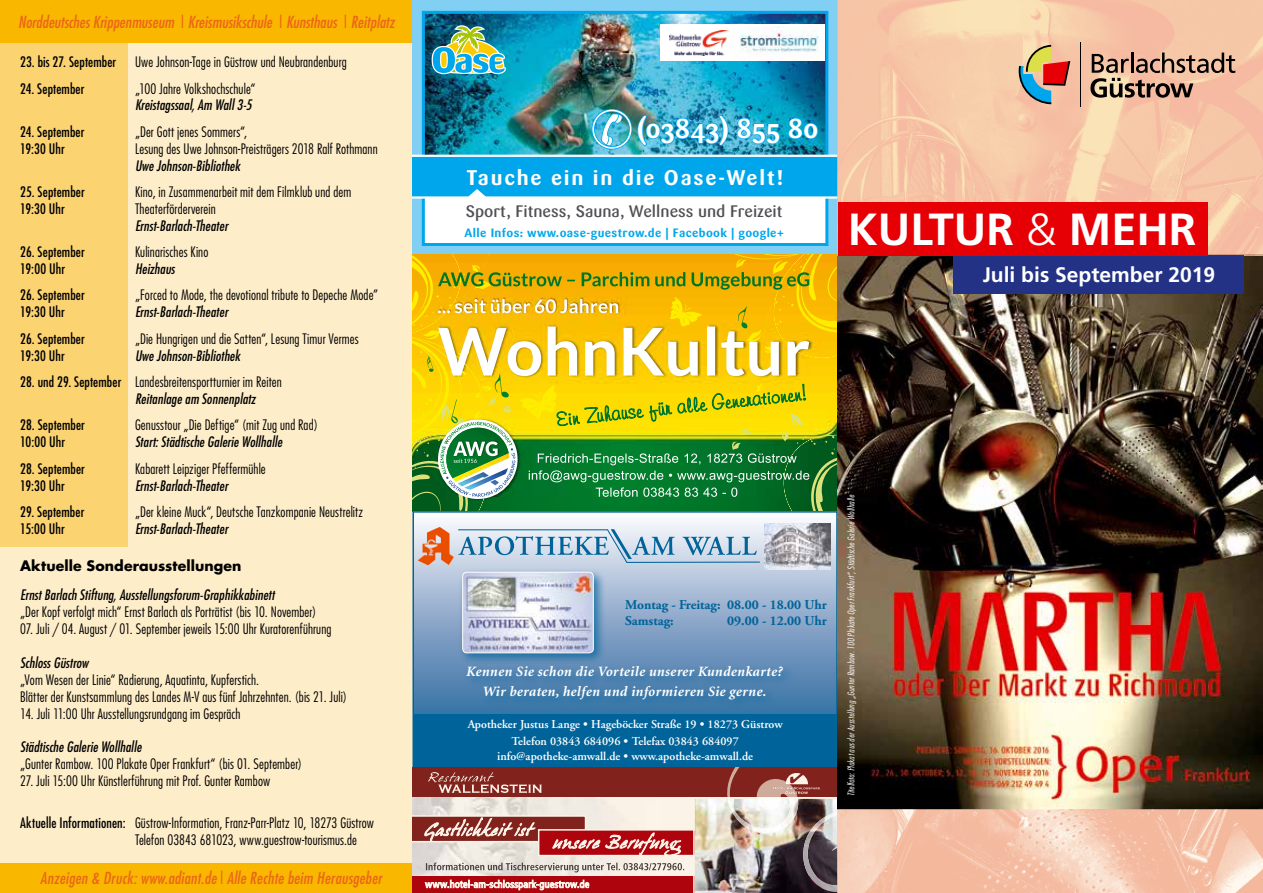
<style>
.page{position:relative;width:1263px;height:893px;background:#feedc9}
.page>*{position:absolute;margin:0;border:0;box-sizing:border-box;transform-origin:0 0}
.t1{font:700 45px "Frutiger";color:#fff}
.t2{font:700 27px "Sari Pro";color:#fff}
.t3{font:700 21px "Sari Pro";letter-spacing:.085em;color:#fff}
.t4{font:700 21px "Frutiger";color:#fff}
.t5{font:500 16.5px "Sari Pro";color:#504f53}
.t6{font:italic condensed 16.2px "Futura";letter-spacing:.005em;color:#ec6519}
.t7{font:italic 700 14.25px/19.5px "Minion";letter-spacing:.02em;color:#fff;text-align:center}
.t8{font:300 condensed 14.1px/17px "Futura";letter-spacing:.01em;color:#000}
.t9{font:italic condensed 14.1px "Futura";letter-spacing:.01em;color:#000}
.t10{font:condensed 14.1px "Futura";letter-spacing:.01em;color:#000}
.t11{font:700 14.1px "Futura";letter-spacing:.005em;color:#000}
.t12{font:700 13.5px/16.2px "Adobe Garamond Pro";color:#00649a}
.t13{font:600 12px/16.5px "Adobe Garamond";color:#fff;text-align:center}
.t14{font:700 12px "Sari Pro";letter-spacing:.03em;color:#00a6eb}
.t15{font:italic 300 condensed 9px "Futura";color:#fff}
.s1{font-style:normal}
.s2{font-weight:400}
.s3{font-weight:400;font-style:italic}
.s4{font-weight:300}
</style>
<div class="page">
<div style="left:0;top:0;width:128px;height:547px;background:#fcd371"></div>
<div style="left:0;top:0;width:412px;height:43px;background:#f9b700"></div>
<div style="left:0;top:863px;width:412px;height:30px;background:#f9b700"></div>
<div style="left:412px;top:0;width:426px;height:256px;background:#81d0f4"></div>
<img style="left:426px;top:15px;width:398px;height:140px">
<div style="left:423px;top:194px;width:404px;height:50px;background:#fff"></div>
<div style="left:422px;top:11px;width:406px;height:235px;border:3px solid #00a6eb"></div>
<div style="left:412px;top:156px;width:426px;height:42px;background:#00a6eb"></div>
<hr style="left:412px;top:196px;width:426px;height:3px;background:#fff">
<hr style="left:412px;top:155px;width:426px;height:2px;background:#fff">
<svg style="left:432px;top:25px;width:74px;height:49px;background:#69ac9b"></svg>
<svg style="left:736px;top:88px;width:45px;height:57px;background:#12a7cf"></svg>
<svg style="left:787px;top:117px;width:32px;height:23px"></svg>
<svg style="left:467px;top:189px;width:20px;height:8px"></svg>
<div style="left:660px;top:24px;width:165px;height:37px;background:#fff"></div>
<img style="left:739px;top:26px;width:80px;height:26px">
<img style="left:669px;top:30px;width:60px;height:25px">
<svg style="left:412px;top:255px;width:426px;height:256px;background:#b5b428"></svg>
<svg style="left:415px;top:514px;width:420px;height:201px;background:#9ab2ce"></svg>
<div style="left:413px;top:715px;width:424px;height:52px;background:#00649a"></div>
<div style="left:412px;top:511px;width:426px;height:257px;border:2px solid #00649a"></div>
<div style="left:464px;top:663px;width:331px;height:48px;background:#00649a;opacity:.75"></div>
<div style="left:458px;top:568px;width:148px;height:98px;background:#00649a;opacity:.75"></div>
<img style="left:463px;top:572px;width:130px;height:81px">
<div style="left:462px;top:572px;width:132px;height:81px;border:1px solid #fff;border-radius:4px"></div>
<svg style="left:457px;top:529px;width:304px;height:34px;background:#b0c9dd"></svg>
<img style="left:765px;top:524px;width:65px;height:45px">
<img style="left:422px;top:527px;width:17px;height:28px">
<div style="left:412px;top:767px;width:426px;height:126px;background:#fbf3e7"></div>
<img style="left:412px;top:797px;width:248px;height:80px">
<div style="left:412px;top:877px;width:426px;height:16px;background:#ad040d"></div>
<svg style="left:425px;top:880px;width:164px;height:10px"></svg>
<svg style="left:426px;top:862px;width:258px;height:10px"></svg>
<div style="left:539px;top:830px;width:157px;height:25px;background:#ad040d"></div>
<svg style="left:412px;top:815px;width:269px;height:41px"></svg>
<div style="left:412px;top:767px;width:426px;height:30px;background:#81221d"></div>
<svg style="left:428px;top:772px;width:114px;height:21px"></svg>
<img style="left:693px;top:767px;width:145px;height:126px">
<img style="left:838px;top:255px;width:425px;height:638px">
<svg style="left:838px;top:0;width:425px;height:255px;background:#f6c8a8"></svg>
<div style="left:954px;top:255px;width:290px;height:38px;background:#243285"></div>
<div style="left:838px;top:202px;width:370px;height:53px;background:#e60005"></div>
<svg style="left:1019px;top:45px;width:51px;height:59px;background:#b6947e"></svg>
<svg style="left:1090px;top:53px;width:145px;height:45px;background:#b28e78"></svg>
<hr style="left:1081px;top:43px;width:1px;height:64px;background:#000">
<img style="left:586px;top:103px;width:143px;height:52px">
<p class="t6" style="left:18px;top:12px;width:378px">Norddeutsches Krippenmuseum <span class="s1">|</span> Kreismusikschule <span class="s1">|</span> Kunsthaus <span class="s1">|</span> Reitplatz</p>
<p class="t10" style="left:20px;top:53px;width:98px">23. bis 27. September</p>
<p class="t8" style="left:135px;top:53px;width:213px">Uwe Johnson-Tage in Güstrow und Neubrandenburg</p>
<p class="t10" style="left:20px;top:79px;width:66px">24. September</p>
<p class="t8" style="left:135px;top:80px;width:122px">„100 Jahre Volkshochschule“</p>
<p class="t9" style="left:135px;top:96px;width:118px">Kreistagssaal, Am Wall 3-5</p>
<p class="t10" style="left:20px;top:123px;width:66px">24. September</p>
<p class="t8" style="left:135px;top:123px;width:114px">„Der Gott jenes Sommers“,</p>
<p class="t10" style="left:20px;top:140px;width:46px">19:30 Uhr</p>
<p class="t8" style="left:135px;top:140px;width:244px">Lesung des Uwe Johnson-Preisträgers 2018 Ralf Rothmann</p>
<p class="t9" style="left:135px;top:157px;width:107px">Uwe Johnson-Bibliothek</p>
<p class="t10" style="left:20px;top:183px;width:66px">25. September</p>
<p class="t8" style="left:135px;top:183px;width:218px">Kino, in Zusammenarbeit mit dem Filmklub und dem</p>
<p class="t10" style="left:20px;top:200px;width:46px">19:30 Uhr</p>
<p class="t8" style="left:135px;top:200px;width:82px">Theaterförderverein</p>
<p class="t9" style="left:135px;top:217px;width:95px">Ernst-Barlach-Theater</p>
<p class="t10" style="left:20px;top:243px;width:66px">26. September</p>
<p class="t8" style="left:135px;top:243px;width:75px">Kulinarisches Kino</p>
<p class="t10" style="left:20px;top:260px;width:46px">19:00 Uhr</p>
<p class="t9" style="left:135px;top:260px;width:41px">Heizhaus</p>
<p class="t10" style="left:20px;top:286px;width:66px">26. September</p>
<p class="t8" style="left:135px;top:286px;width:245px">„Forced to Mode, the devotional tribute to Depeche Mode”</p>
<p class="t10" style="left:20px;top:303px;width:46px">19:30 Uhr</p>
<p class="t9" style="left:135px;top:303px;width:95px">Ernst-Barlach-Theater</p>
<p class="t10" style="left:20px;top:330px;width:66px">26. September</p>
<p class="t8" style="left:135px;top:330px;width:225px">„Die Hungrigen und die Satten“, Lesung Timur Vermes</p>
<p class="t10" style="left:20px;top:347px;width:46px">19:30 Uhr</p>
<p class="t9" style="left:135px;top:347px;width:107px">Uwe Johnson-Bibliothek</p>
<p class="t8" style="left:135px;top:373px;width:148px;text-indent:-115px"><span class="s2">28. und 29. September</span> Landesbreitensportturnier im Reiten<br><span class="s3">Reitanlage am Sonnenplatz</span></p>
<p class="t10" style="left:20px;top:416px;width:66px">28. September</p>
<p class="t8" style="left:135px;top:416px;width:184px">Genusstour „Die Deftige“ (mit Zug und Rad)</p>
<p class="t10" style="left:20px;top:433px;width:47px">10:00 Uhr</p>
<p class="t9" style="left:135px;top:433px;width:149px">Start: Städtische Galerie Wollhalle</p>
<p class="t10" style="left:20px;top:460px;width:66px">28. September</p>
<p class="t8" style="left:135px;top:460px;width:132px">Kabarett Leipziger Pfeffermühle</p>
<p class="t10" style="left:20px;top:477px;width:46px">19:30 Uhr</p>
<p class="t9" style="left:135px;top:477px;width:95px">Ernst-Barlach-Theater</p>
<p class="t10" style="left:20px;top:503px;width:66px">29. September</p>
<p class="t8" style="left:135px;top:503px;width:230px">„Der kleine Muck“, Deutsche Tanzkompanie Neustrelitz</p>
<p class="t10" style="left:20px;top:520px;width:46px">15:00 Uhr</p>
<p class="t9" style="left:135px;top:520px;width:95px">Ernst-Barlach-Theater</p>
<p class="t11" style="left:20px;top:556px;width:223px">Aktuelle Sonderausstellungen</p>
<p class="t9" style="left:20px;top:586px;width:256px">Ernst Barlach Stiftung, Ausstellungsforum-Graphikkabinett</p>
<p class="t8" style="left:20px;top:603px;width:298px">„Der Kopf verfolgt mich“ Ernst Barlach als Porträtist (bis 10. November)</p>
<p class="t8" style="left:20px;top:620px;width:313px">07. Juli / 04. August / 01. September jeweils 15:00 Uhr Kuratorenführung</p>
<p class="t9" style="left:20px;top:654px;width:70px">Schloss Güstrow</p>
<p class="t8" style="left:20px;top:671px;width:328px">„Vom Wesen der Linie“ Radierung, Aquatinta, Kupferstich.<br>Blätter der Kunstsammlung des Landes M-V aus fünf Jahrzehnten. (bis 21. Juli)</p>
<p class="t8" style="left:20px;top:705px;width:222px">14. Juli 11:00 Uhr Ausstellungsrundgang im Gespräch</p>
<p class="t9" style="left:20px;top:738px;width:123px">Städtische Galerie Wollhalle</p>
<p class="t8" style="left:20px;top:755px;width:283px">„Gunter Rambow. 100 Plakate Oper Frankfurt“ (bis 01. September)</p>
<p class="t8" style="left:20px;top:772px;width:251px">27. Juli 15:00 Uhr Künstlerführung mit Prof. Gunter Rambow</p>
<p class="t8" style="left:135px;top:814px;width:241px;text-indent:-115px"><span class="s2">Aktuelle Informationen:</span> Güstrow-Information, Franz-Parr-Platz 10, 18273 Güstrow<br>Telefon 03843 681023, www.guestrow-tourismus.de</p>
<p class="t6" style="left:40px;top:868px;width:343px">Anzeigen &amp; Druck: www.adiant.de <span class="s1">|</span> Alle Rechte beim Herausgeber</p>
<h2 class="t2" style="left:637px;top:111px;width:183px">(03843) 855 80</h2>
<h3 class="t3" style="left:466px;top:164px;width:319px">Tauche ein in die Oase-Welt!</h3>
<p class="t5" style="left:466px;top:201px;width:318px">Sport, Fitness, Sauna, Wellness und Freizeit</p>
<p class="t14" style="left:465px;top:225px;width:321px">Alle Infos: www.oase-guestrow.de | Facebook | google+</p>
<h1 class="t1" style="left:848px;top:203px;width:350px">KULTUR <span class="s4">&amp;</span> MEHR</h1>
<h3 class="t4" style="left:983px;top:262px;width:234px">Juli bis September 2019</h3>
<p class="t12" style="left:625px;top:597px;width:203px">Montag - Freitag: 08.00 - 18.00 Uhr<br>Samstag:</p>
<p class="t12" style="left:727px;top:613px;width:101px">09.00 - 12.00 Uhr</p>
<p class="t7" style="left:466px;top:662px;width:318px">Kennen Sie schon die Vorteile unserer Kundenkarte?<br>Wir beraten, helfen und informieren Sie gerne.</p>
<p class="t13" style="left:468px;top:716px;width:316px">Apotheker Justus Lange • Hageböcker Straße 19 • 18273 Güstrow<br>Telefon 03843 684096 • Telefax 03843 684097</p>
<p class="t13" style="left:497px;top:748px;width:257px">info@apotheke-amwall.de • www.apotheke-amwall.de</p>
<p class="t15" style="left:845px;top:796px;width:303px;rotate:-90deg">Titelfoto: Plakat aus der Ausstellung „Gunter Rambow. 100 Plakate Oper Frankfurt“, Städtische Galerie Wollhalle</p>
</div>
